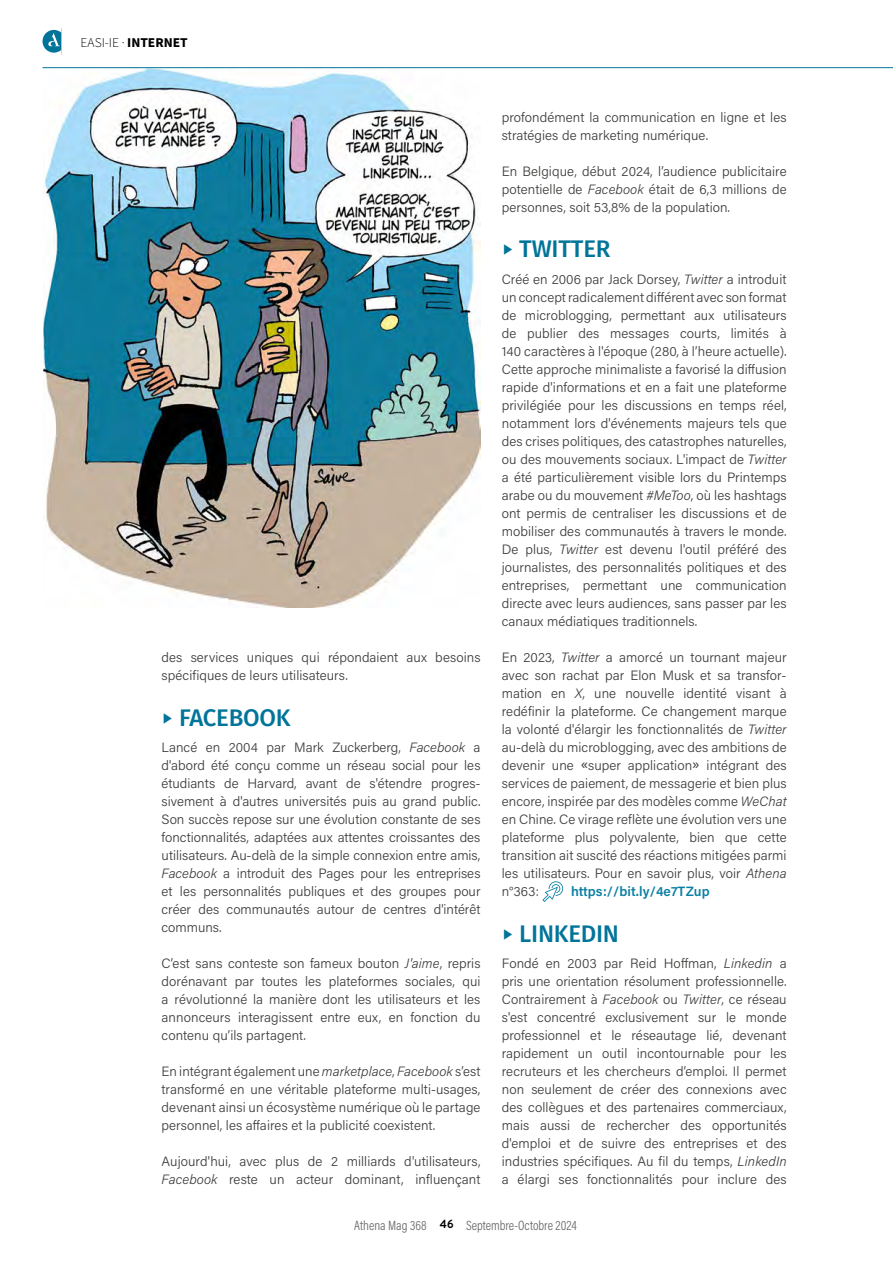
<style>
.page{position:relative;width:893px;height:1263px;background:#fff}
.page>*{position:absolute;margin:0;border:0;box-sizing:border-box;transform-origin:0 0}
.t1{font:500 24px "Fira Sans";letter-spacing:-.01em;color:#007499}
.t2{font:300 13.5px/18px "Acumin Pro";letter-spacing:.005em;color:#3c3c3b}
.t3{font:300 13.5px "Acumin Pro Cond";color:#646363}
.t4{font:600 13.5px "Acumin Pro";letter-spacing:.005em;color:#0b7fa3}
.t5{font:300 13.5px "Source Sans Pro";color:#000}
.s1{font-weight:700}
.s2{font-style:italic}
.s3{font-weight:500}
</style>
<div class="page">
<img style="left:44px;top:68px;width:436px;height:540px">
<svg style="left:543px;top:881px;width:20px;height:21px"></svg>
<svg style="left:43px;top:29px;width:18px;height:24px"></svg>
<hr style="left:43px;top:67px;width:850px;height:1px;background:#007499">
<p class="t5" style="left:81px;top:33px;width:109px">EASI-IE · <span class="s1">INTERNET</span></p>
<p class="t2" style="left:502px;top:108px;width:286px">profondément la communication en ligne et les stratégies de marketing numérique.</p>
<p class="t2" style="left:502px;top:162px;width:286px;text-align:justify">En Belgique, début 2024, l’audience publicitaire potentielle de <span class="s2">Facebook</span> était de 6,3 millions de personnes, soit 53,8% de la population.</p>
<h1 class="t1" style="left:502px;top:230px;width:110px">▸ TWITTER</h1>
<p class="t2" style="left:502px;top:270px;width:286px;text-align:justify">Créé en 2006 par Jack Dorsey, <span class="s2">Twitter</span> a introduit un concept radicalement différent avec son format de microblogging, permettant aux utilisateurs de publier des messages courts, limités à 140 caractères à l'époque (280, à l’heure actuelle).<br>Cette approche minimaliste a favorisé la diffusion rapide d'informations et en a fait une plateforme privilégiée pour les discussions en temps réel, notamment lors d'événements majeurs tels que des crises politiques, des catastrophes naturelles, ou des mouvements sociaux. L'impact de <span class="s2">Twitter </span>a été particulièrement visible lors du Printemps arabe ou du mouvement <span class="s2">#MeToo</span>, où les hashtags ont permis de centraliser les discussions et de mobiliser des communautés à travers le monde.<br>De plus, <span class="s2">Twitter</span> est devenu l'outil préféré des journalistes, des personnalités politiques et des entreprises, permettant une communication directe avec leurs audiences, sans passer par les canaux médiatiques traditionnels.</p>
<p class="t2" style="left:502px;top:648px;width:286px">En 2023, <span class="s2">Twitter</span> a amorcé un tournant majeur avec son rachat par Elon Musk et sa transfor&shy;mation en <span class="s2">X</span>, une nouvelle identité visant à redéfinir la plateforme. Ce changement marque la volonté d'élargir les fonctionnalités de <span class="s2">Twitter </span>au-delà du microblogging, avec des ambitions de devenir une <span class="s3">«</span>super application<span class="s3">»</span> intégrant des services de paiement, de messagerie et bien plus encore, inspirée par des modèles comme <span class="s2">WeChat </span>en Chine. Ce virage reflète une évolution vers une plateforme plus polyvalente, bien que cette transition ait suscité des réactions mitigées parmi les utilisateurs. Pour en savoir plus, voir <span class="s2">Athena </span>n°363:</p>
<p class="t2" style="left:162px;top:648px;width:320px">des services uniques qui répondaient aux besoins spécifiques de leurs utilisateurs.</p>
<h1 class="t1" style="left:162px;top:698px;width:131px">▸ FACEBOOK</h1>
<p class="t2" style="left:162px;top:738px;width:320px">Lancé en 2004 par Mark Zuckerberg, <span class="s2">Facebook</span> a d'abord été conçu comme un réseau social pour les étudiants de Harvard, avant de s'étendre progres&shy;sivement à d'autres universités puis au grand public.<br>Son succès repose sur une évolution constante de ses fonctionnalités, adaptées aux attentes croissantes des utilisateurs. Au-delà de la simple connexion entre amis, <span class="s2">Facebook</span> a introduit des Pages pour les entreprises et les personnalités publiques et des groupes pour créer des communautés autour de centres d'intérêt communs.</p>
<p class="t2" style="left:162px;top:954px;width:320px;text-align:justify">C’est sans conteste son fameux bouton <span class="s2">J'aime</span>, repris dorénavant par toutes les plateformes sociales, qui a révolutionné la manière dont les utilisateurs et les annonceurs interagissent entre eux, en fonction du contenu qu’ils partagent.</p>
<p class="t2" style="left:162px;top:1062px;width:320px;text-align:justify">En intégrant également une <span class="s2">marketplace</span>, <span class="s2">Facebook</span> s’est transformé en une véritable plateforme multi-usages, devenant ainsi un écosystème numérique où le partage personnel, les affaires et la publicité coexistent.</p>
<p class="t2" style="left:162px;top:1152px;width:320px">Aujourd'hui, avec plus de 2 milliards d'utilisateurs,<br><span class="s2">Facebook</span> reste un acteur dominant, influençant</p>
<p class="t4" style="left:571px;top:882px;width:140px">https://bit.ly/4e7TZup</p>
<h1 class="t1" style="left:502px;top:914px;width:119px">▸ LINKEDIN</h1>
<p class="t2" style="left:502px;top:954px;width:286px;text-align:justify">Fondé en 2003 par Reid Hoffman, <span class="s2">Linkedin</span> a pris une orientation résolument professionnelle.<br>Contrairement à <span class="s2">Facebook</span> ou <span class="s2">Twitter</span>, ce réseau s'est concentré exclusivement sur le monde professionnel et le réseautage lié, devenant rapidement un outil incontournable pour les recruteurs et les chercheurs d’emploi. Il permet non seulement de créer des connexions avec des collègues et des partenaires commerciaux, mais aussi de rechercher des opportunités d'emploi et de suivre des entreprises et des industries spécifiques. Au fil du temps, <span class="s2">LinkedIn </span>a élargi ses fonctionnalités pour inclure des</p>
<p class="t3" style="left:354px;top:1216px;width:224px">Athena Mag 368 <sup>46</sup> Septembre-Octobre 2024</p>
</div>
